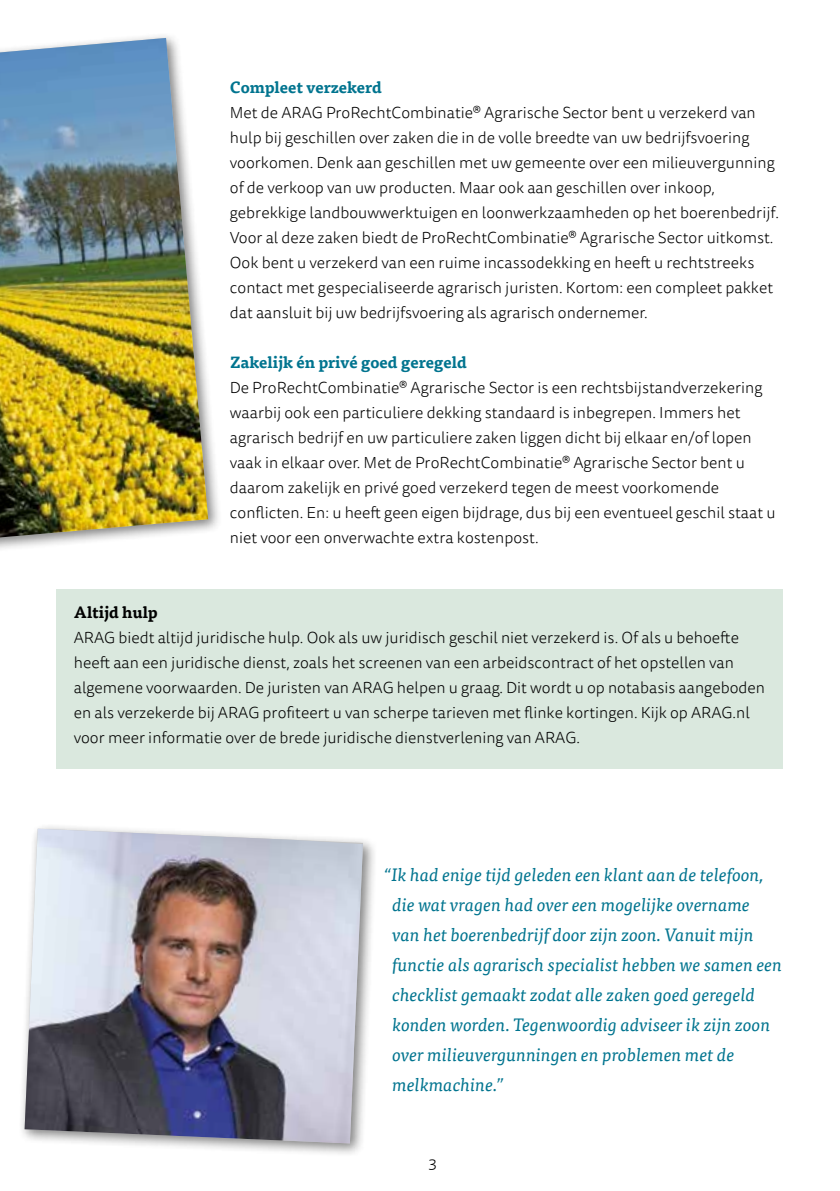
<style>
.page{position:relative;width:840px;height:1191px;background:#fff}
.page>*{position:absolute;margin:0;border:0;box-sizing:border-box;transform-origin:0 0}
.t1{font:italic 18px/30px "Tisa OT";color:#00748f}
.t2{font:300 16px/25px "Tisa Sans OT";color:#000}
.t3{font:700 16px "Tisa OT";color:#00748f}
.t4{font:700 16px "Tisa OT";color:#000}
</style>
<div class="page">
<div style="left:57px;top:589px;width:725px;height:179px;background:#dae8de"></div>
<div style="left:0;top:32px;width:222px;height:550px;background:#000;opacity:.5"></div>
<img style="left:0;top:38px;width:208px;height:499px">
<div style="left:18px;top:822px;width:359px;height:336px;background:#000;opacity:.5"></div>
<img style="left:25px;top:828px;width:338px;height:315px">
<p class="t3" style="left:230px;top:77px;width:153px">Compleet verzekerd</p>
<p class="t2" style="left:230px;top:101px;width:550px">Met de ARAG ProRechtCombinatie® Agrarische Sector bent u verzekerd van hulp bij geschillen over zaken die in de volle breedte van uw bedrijfsvoering voorkomen. Denk aan geschillen met uw gemeente over een milieuvergunning of de verkoop van uw producten. Maar ook aan geschillen over inkoop, gebrekkige landbouwwerktuigen en loonwerkzaamheden op het boerenbedrijf.<br>Voor al deze zaken biedt de ProRechtCombinatie® Agrarische Sector uitkomst.<br>Ook bent u verzekerd van een ruime incassodekking en heeft u rechtstreeks contact met gespecialiseerde agrarisch juristen. Kortom: een compleet pakket dat aansluit bij uw bedrijfsvoering als agrarisch ondernemer.</p>
<p class="t3" style="left:230px;top:352px;width:238px">Zakelijk én privé goed geregeld</p>
<p class="t2" style="left:230px;top:376px;width:547px">De ProRechtCombinatie® Agrarische Sector is een rechtsbijstandverzekering waarbij ook een particuliere dekking standaard is inbegrepen. Immers het agrarisch bedrijf en uw particuliere zaken liggen dicht bij elkaar en/of lopen vaak in elkaar over. Met de ProRechtCombinatie® Agrarische Sector bent u daarom zakelijk en privé goed verzekerd tegen de meest voorkomende conflicten. En: u heeft geen eigen bijdrage, dus bij een eventueel geschil staat u niet voor een onverwachte extra kostenpost.</p>
<p class="t4" style="left:74px;top:602px;width:85px">Altijd hulp</p>
<p class="t2" style="left:74px;top:626px;width:692px">ARAG biedt altijd juridische hulp. Ook als uw juridisch geschil niet verzekerd is. Of als u behoefte heeft aan een juridische dienst, zoals het screenen van een arbeidscontract of het opstellen van algemene voorwaarden. De juristen van ARAG helpen u graag. Dit wordt u op notabasis aangeboden en als verzekerde bij ARAG profiteert u van scherpe tarieven met flinke kortingen. Kijk op ARAG.nl voor meer informatie over de brede juridische dienstverlening van ARAG.</p>
<p class="t1" style="left:392px;top:859px;width:391px;text-indent:-8px">“Ik had enige tijd geleden een klant aan de telefoon, die wat vragen had over een mogelijke overname van het boerenbedrijf door zijn zoon. Vanuit mijn functie als agrarisch specialist hebben we samen een checklist gemaakt zodat alle zaken goed geregeld konden worden. Tegenwoordig adviseer ik zijn zoon over milieuvergunningen en problemen met de melkmachine.”</p>
<p class="t2" style="left:428px;top:1151px;width:10px">3</p>
</div>
